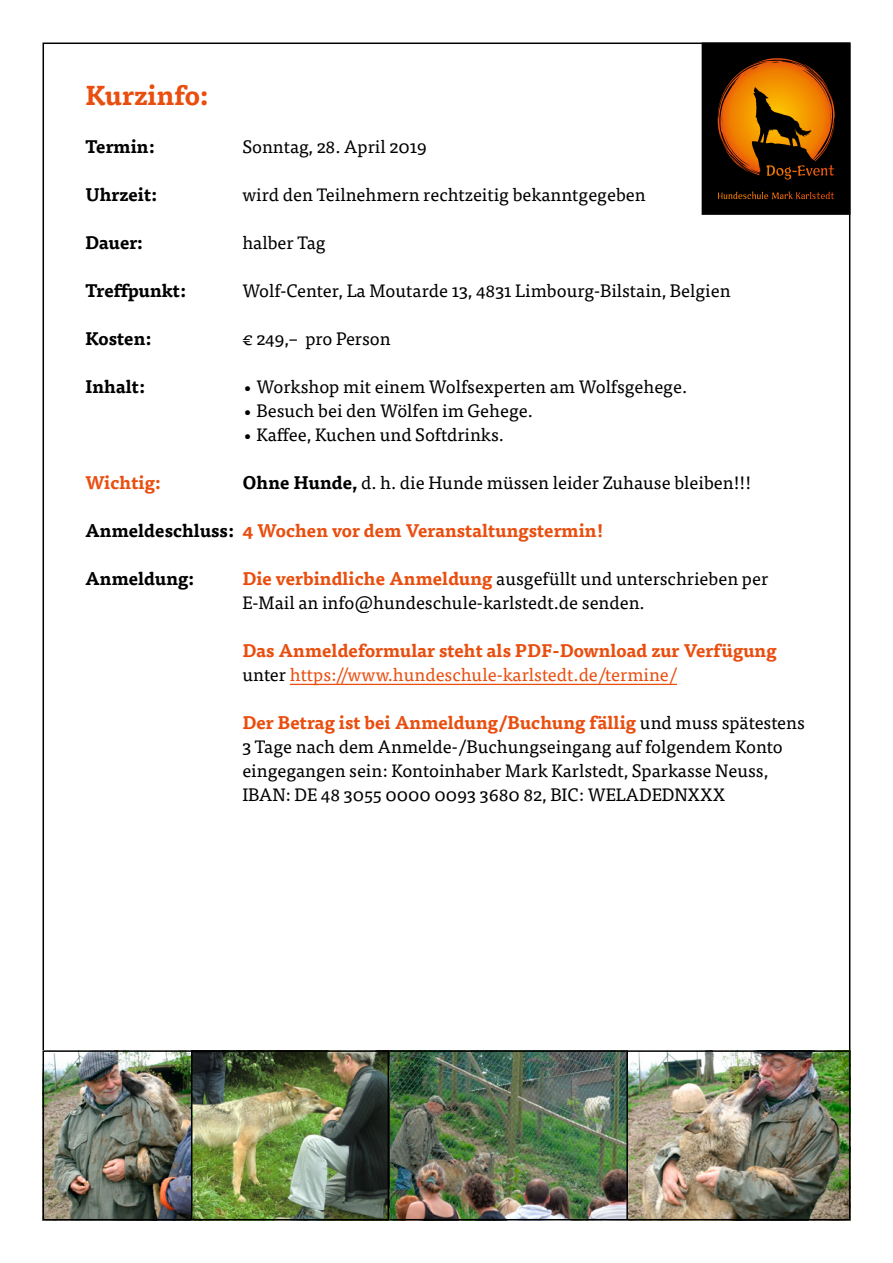
<style>
.page{position:relative;width:893px;height:1263px;background:#fff}
.page>*{position:absolute;margin:0;border:0;box-sizing:border-box;transform-origin:0 0}
.t1{font:700 27px "Tisa Pro";color:#e94e0f}
.t2{font:18px/24px "Tisa Pro";color:#000}
.t3{font:700 18px/24px "Tisa Pro";color:#e94e0f}
.t4{font:700 18px "Tisa Pro";color:#000}
.s1{font-weight:700}
.s2{color:#000}
.s3{font-weight:700;color:#e94e0f}
.s4{font-weight:400;color:#000}
.s5{font-weight:400}
</style>
<div class="page">
<svg style="left:702px;top:43px;width:148px;height:172px;background:#4c2901"></svg>
<hr style="left:290px;top:684px;width:387px;height:1px;background:#e94e0f">
<img style="left:46px;top:1053px;width:145px;height:164px">
<div style="left:43px;top:1050px;width:261px;height:170px;border:2px solid #000"></div>
<img style="left:628px;top:1053px;width:219px;height:164px">
<div style="left:605px;top:1050px;width:245px;height:170px;border:2px solid #000"></div>
<img style="left:389px;top:1053px;width:236px;height:164px">
<div style="left:383px;top:1050px;width:245px;height:170px;border:2px solid #000"></div>
<img style="left:194px;top:1053px;width:192px;height:164px">
<div style="left:191px;top:1050px;width:198px;height:170px;border:2px solid #000"></div>
<h1 class="t1" style="left:85px;top:73px;width:125px">Kurzinfo:</h1>
<p class="t4" style="left:85px;top:132px;width:71px">Termin:</p>
<p class="t2" style="left:242px;top:133px;width:186px">Sonntag, 28. April 2019</p>
<p class="t4" style="left:85px;top:180px;width:74px">Uhrzeit:</p>
<p class="t2" style="left:242px;top:181px;width:405px">wird den Teilnehmern rechtzeitig bekanntgegeben</p>
<p class="t4" style="left:85px;top:228px;width:59px">Dauer:</p>
<p class="t2" style="left:242px;top:229px;width:85px">halber Tag</p>
<p class="t4" style="left:85px;top:276px;width:103px">Treffpunkt:</p>
<p class="t2" style="left:242px;top:277px;width:490px">Wolf-Center, La Moutarde 13, 4831 Limbourg-Bilstain, Belgien</p>
<p class="t4" style="left:85px;top:324px;width:68px">Kosten:</p>
<p class="t2" style="left:242px;top:325px;width:150px">€ 249,– pro Person</p>
<p class="t4" style="left:85px;top:372px;width:62px">Inhalt:</p>
<p class="t2" style="left:242px;top:373px;width:446px">• Workshop mit einem Wolfsexperten am Wolfsgehege.</p>
<p class="t2" style="left:242px;top:397px;width:292px">• Besuch bei den Wölfen im Gehege.</p>
<p class="t2" style="left:242px;top:421px;width:263px">• Kaffee, Kuchen und Softdrinks.</p>
<p class="t3" style="left:85px;top:469px;width:77px">Wichtig:</p>
<p class="t2" style="left:242px;top:469px;width:510px"><span class="s1">Ohne Hunde,</span> d. h. die Hunde müssen leider Zuhause bleiben!!!</p>
<p class="t3" style="left:85px;top:517px;width:520px"><span class="s2">Anmeldeschluss:</span> 4 Wochen vor dem Veranstaltungstermin!</p>
<p class="t4" style="left:85px;top:564px;width:111px">Anmeldung:</p>
<p class="t2" style="left:242px;top:565px;width:527px"><span class="s3">Die verbindliche Anmeldung</span> ausgefüllt und unterschrieben per<br>E-Mail an info@hundeschule-karlstedt.de senden.</p>
<p class="t3" style="left:242px;top:637px;width:536px">Das Anmeldeformular steht als PDF-Download zur Verfügung <span class="s4">unter</span> <span class="s5">https://www.hundeschule-karlstedt.de/termine/</span></p>
<p class="t2" style="left:242px;top:709px;width:564px"><span class="s3">Der Betrag ist bei Anmeldung/Buchung fällig</span> und muss spätestens 3 Tage nach dem Anmelde-/Buchungseingang auf folgendem Konto eingegangen sein: Kontoinhaber Mark Karlstedt, Sparkasse Neuss, IBAN: DE 48 3055 0000 0093 3680 82, BIC: WELADEDNXXX</p>
</div>
